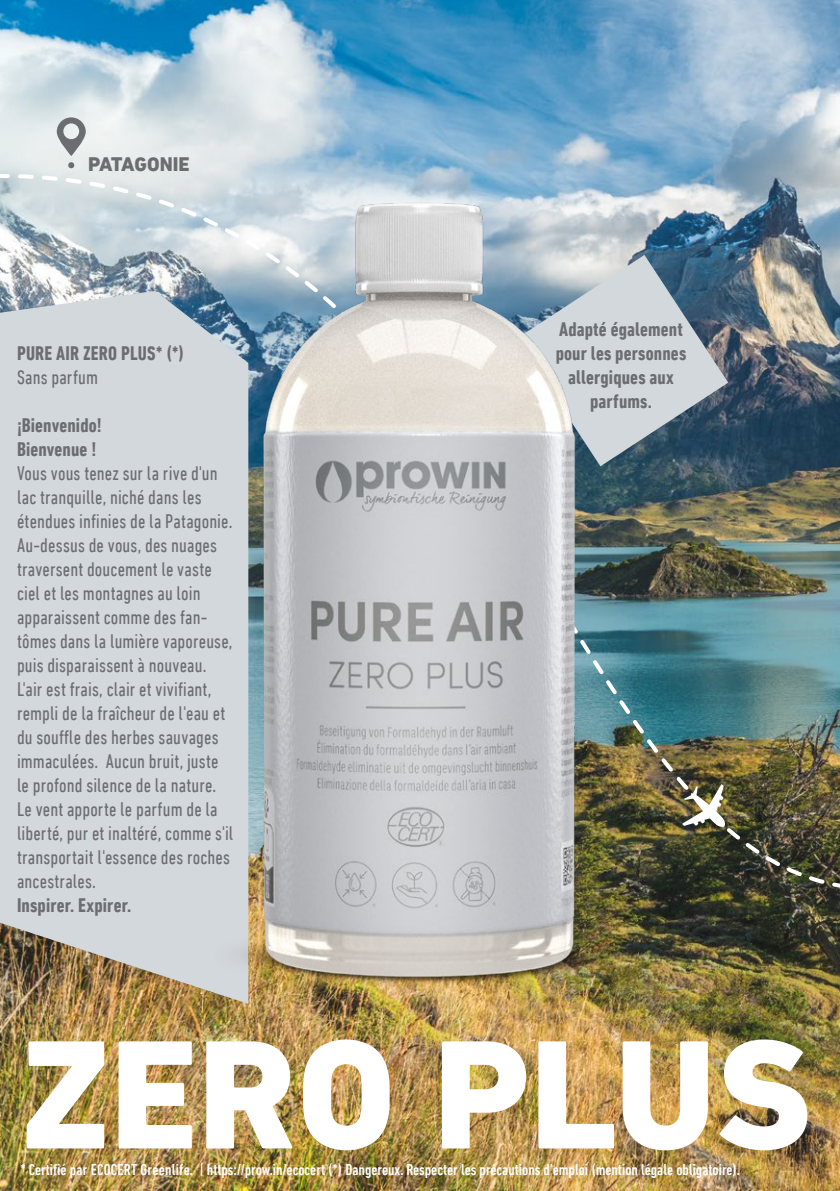
<style>
.page{position:relative;width:840px;height:1191px;background:#fff}
.page>*{position:absolute;margin:0;border:0;box-sizing:border-box;transform-origin:0 0}
.t1{font:800 157.4px "DIN Next LT Pro";color:#fff}
.t2{font:condensed 20px/24px "DIN Next LT Pro";letter-spacing:.01em;color:#6c6d70}
.t3{font:700 condensed 20px/24px "DIN Next LT Pro";letter-spacing:.005em;color:#6c6d70}
.t4{font:800 20px "DIN Next LT Pro";color:#6c6d70}
.t5{font:500 condensed 16px "DIN Next LT Pro";color:#fff}
</style>
<div class="page">
<img style="left:0;top:0;width:839px;height:1191px">
<svg style="left:68px;top:162px;width:6px;height:5px"></svg>
<svg style="left:57px;top:117px;width:29px;height:39px"></svg>
<img style="left:0;top:172px;width:839px;height:719px">
<svg style="left:681px;top:784px;width:43px;height:43px"></svg>
<svg style="left:0;top:291px;width:248px;height:712px;background:#cccfd1"></svg>
<svg style="left:616px;top:255px;width:111px;height:211px;background:#8e9eaa"></svg>
<img style="left:215px;top:173px;width:401px;height:820px">
<p class="t4" style="left:88px;top:152px;width:103px">PATAGONIE</p>
<p class="t3" style="left:17px;top:341px;width:168px">PURE AIR ZERO PLUS* (*)</p>
<p class="t2" style="left:17px;top:365px;width:82px">Sans parfum</p>
<p class="t3" style="left:17px;top:413px;width:86px">¡Bienvenido!<br>Bienvenue !</p>
<p class="t2" style="left:17px;top:461px;width:218px">Vous vous tenez sur la rive d'un lac tranquille, niché dans les étendues infinies de la Patagonie.<br>Au-dessus de vous, des nuages traversent doucement le vaste ciel et les montagnes au loin apparaissent comme des fan&shy;tômes dans la lumière vaporeuse, puis disparaissent à nouveau.<br>L'air est frais, clair et vivifiant, rempli de la fraîcheur de l'eau et du souffle des herbes sauvages immaculées. Aucun bruit, juste le profond silence de la nature.<br>Le vent apporte le parfum de la liberté, pur et inaltéré, comme s'il transportait l'essence des roches ancestrales.</p>
<p class="t3" style="left:17px;top:893px;width:116px">Inspirer. Expirer.</p>
<p class="t3" style="left:555px;top:317px;width:132px;text-align:center">Adapté également pour les personnes allergiques aux parfums.</p>
<p class="t1" style="left:21px;top:1001px;width:791px">ZERO PLUS</p>
<p class="t5" style="left:21px;top:1160px;width:720px">* Certifié par ECOCERT Greenlife. | https://prow.in/ecocert (*) Dangereux. Respecter les précautions d’emploi (mention légale obligatoire).</p>
</div>
